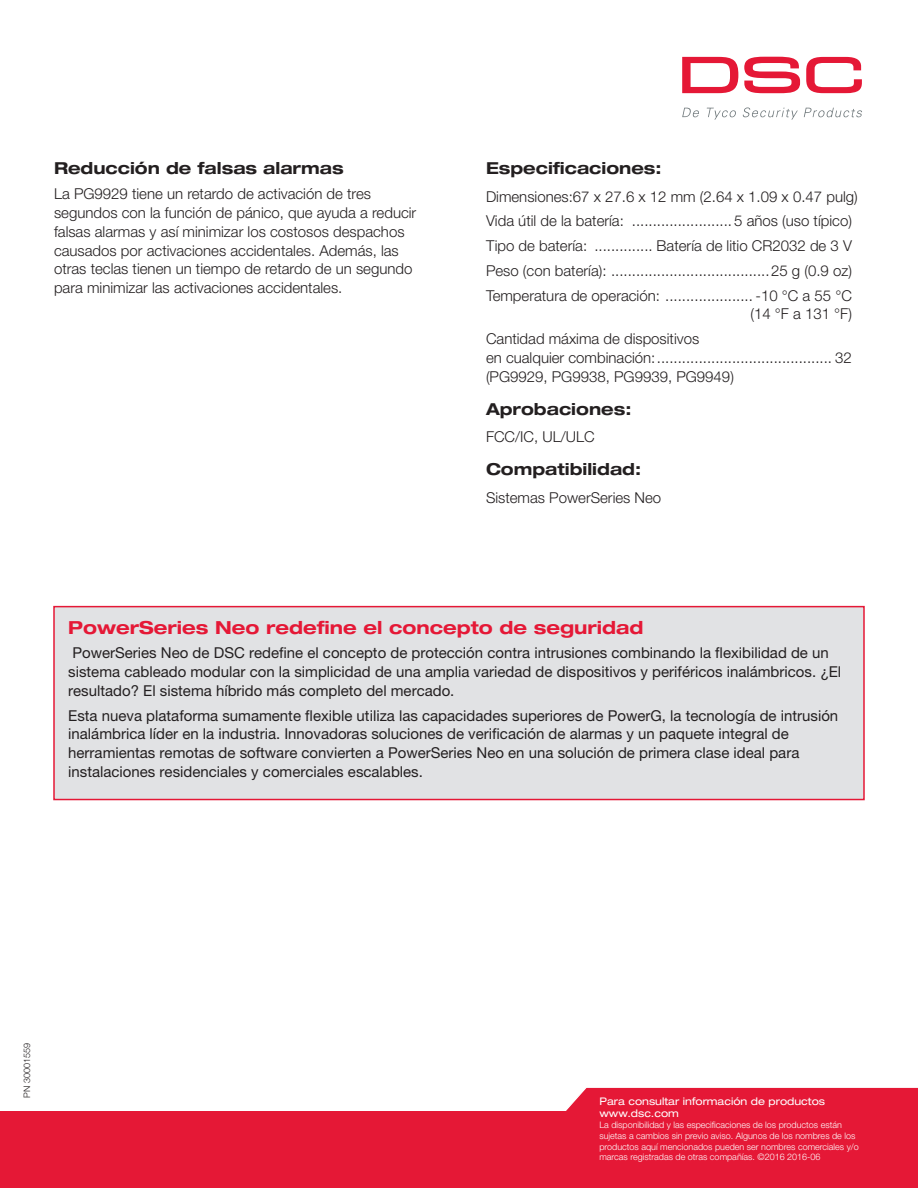
<style>
.page{position:relative;width:918px;height:1188px;background:#fff}
.page>*{position:absolute;margin:0;border:0;box-sizing:border-box;transform-origin:0 0}
.t1{font:700 expanded 18px "Helvetica Neue LT Pro";color:#e51836}
.t2{font:700 expanded 16.5px "Helvetica Neue LT Std";color:#231f20}
.t3{font:300 15px/18.8px "Helvetica Neue LT Pro";color:#231f20}
.t4{font:15px/18.8px "Helvetica Neue LT Pro";color:#231f20}
.t5{font:expanded 10.5px/12.6px "Helvetica Neue LT Std";color:#fff}
.t6{font:300 9px/10.8px "Helvetica Neue LT Pro";color:#fff}
.t7{font:300 9px "Helvetica Neue LT Pro";color:#231f20}
</style>
<div class="page">
<svg style="left:0;top:1087px;width:918px;height:101px;background:#e83b54"></svg>
<div style="left:54px;top:607px;width:810px;height:193px;background:#e1e2e4"></div>
<div style="left:53px;top:606px;width:812px;height:194px;border:2px solid #e51836"></div>
<svg style="left:682px;top:57px;width:56px;height:36px"></svg>
<svg style="left:744px;top:57px;width:56px;height:36px"></svg>
<svg style="left:806px;top:57px;width:56px;height:36px"></svg>
<svg style="left:682px;top:108px;width:17px;height:9px"></svg>
<svg style="left:707px;top:108px;width:29px;height:12px"></svg>
<svg style="left:743px;top:107px;width:55px;height:13px"></svg>
<svg style="left:804px;top:108px;width:58px;height:9px"></svg>
<p class="t2" style="left:54px;top:158px;width:291px">Reducción de falsas alarmas</p>
<p class="t3" style="left:54px;top:184px;width:364px">La PG9929 tiene un retardo de activación de tres segundos con la función de pánico, que ayuda a reducir falsas alarmas y así minimizar los costosos despachos causados por activaciones accidentales. Además, las otras teclas tienen un tiempo de retardo de un segundo para minimizar las activaciones accidentales.</p>
<p class="t2" style="left:486px;top:158px;width:177px">Especificaciones:</p>
<p class="t3" style="left:486px;top:184px;width:373px;line-height:24.8px">Dimensiones:67 x 27.6 x 12 mm (2.64 x 1.09 x 0.47 pulg)<br>Vida útil de la batería: ........................ 5 años (uso típico)<br>Tipo de batería: .............. Batería de litio CR2032 de 3 V Peso (con batería): ......................................25 g (0.9 oz)<br>Temperatura de operación: ..................... -10 °C a 55 °C</p>
<p class="t3" style="left:750px;top:304px;width:103px">(14 °F a 131 °F)</p>
<p class="t3" style="left:486px;top:329px;width:367px">Cantidad máxima de dispositivos<br>en cualquier combinación:.......................................... 32 (PG9929, PG9938, PG9939, PG9949)</p>
<p class="t2" style="left:486px;top:398px;width:147px">Aprobaciones:</p>
<p class="t3" style="left:486px;top:427px;width:110px">FCC/IC, UL/ULC</p>
<p class="t2" style="left:486px;top:459px;width:157px">Compatibilidad:</p>
<p class="t3" style="left:486px;top:488px;width:177px">Sistemas PowerSeries Neo</p>
<p class="t1" style="left:68px;top:616px;width:577px">PowerSeries Neo redefine el concepto de seguridad</p>
<p class="t4" style="left:68px;top:644px;width:774px">PowerSeries Neo de DSC redefine el concepto de protección contra intrusiones combinando la flexibilidad de un sistema cableado modular con la simplicidad de una amplia variedad de dispositivos y periféricos inalámbricos. ¿El resultado? El sistema híbrido más completo del mercado.</p>
<p class="t4" style="left:68px;top:706px;width:772px">Esta nueva plataforma sumamente flexible utiliza las capacidades superiores de PowerG, la tecnología de intrusión inalámbrica líder en la industria. Innovadoras soluciones de verificación de alarmas y un paquete integral de herramientas remotas de software convierten a PowerSeries Neo en una solución de primera clase ideal para instalaciones residenciales y comerciales escalables.</p>
<p class="t7" style="left:22px;top:1098px;width:56px;rotate:-90deg">PN 30001559</p>
<p class="t5" style="left:599px;top:1094px;width:227px">Para consultar información de productos www.dsc.com</p>
<p class="t6" style="left:599px;top:1119px;width:261px">La disponibilidad y las especificaciones de los productos están sujetas a cambios sin previo aviso. Algunos de los nombres de los productos aquí mencionados pueden ser nombres comerciales y/o marcas registradas de otras compañías. ©2016 2016-06</p>
</div>
